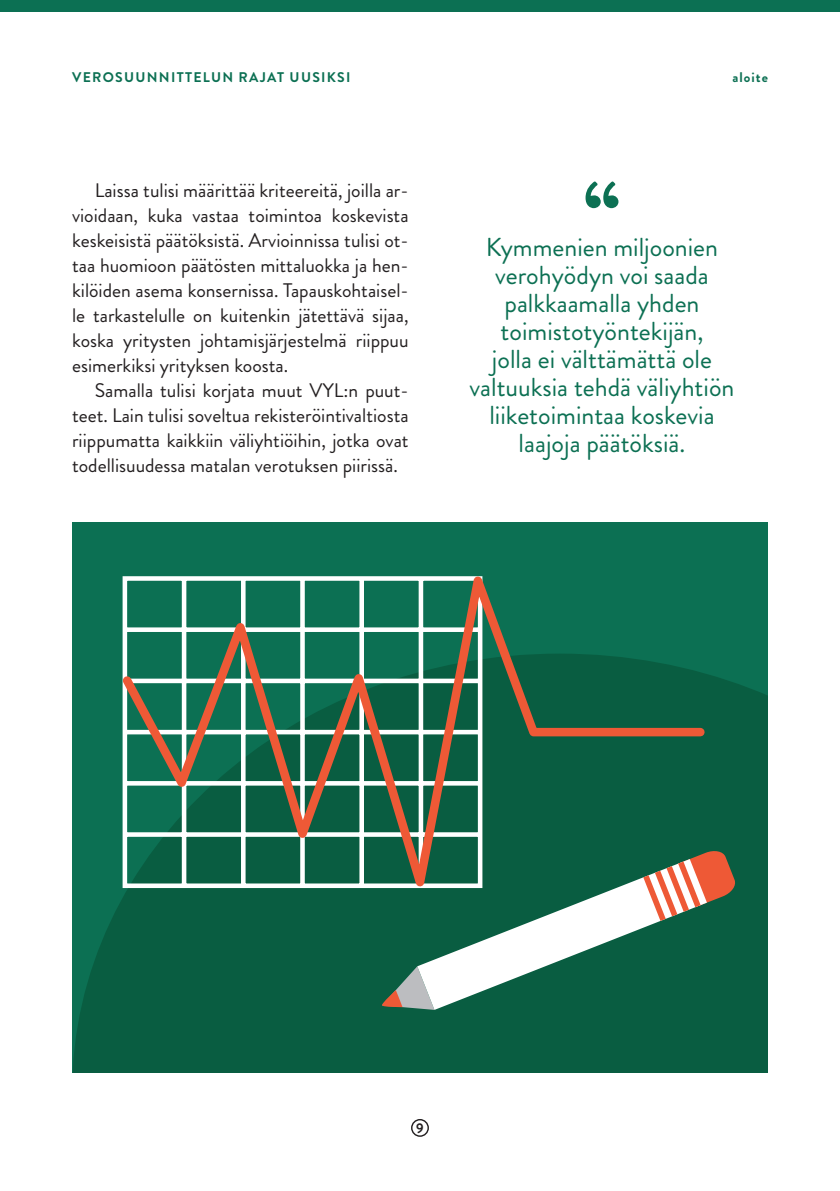
<style>
.page{position:relative;width:840px;height:1191px;background:#fff}
.page>*{position:absolute;margin:0;border:0;box-sizing:border-box;transform-origin:0 0}
.leipis{font:26px/28px "Brandon Grotesque";color:#0c7053;text-align:center}
.leipis_copy{font:19.6px/25px "Brandon Grotesque";color:#231f20;text-align:justify}
.t1{font:700 14px "Brandon Grotesque";letter-spacing:.09em;color:#0c7053}
.t2{font:700 14px "Brandon Grotesque";color:#231f20}
</style>
<div class="page">
<div style="left:411px;top:1119px;width:17px;height:17px;border:1px solid #231f20;border-radius:50%"></div>
<div style="left:0;top:0;width:839px;height:11px;background:#0c7053"></div>
<div style="left:72px;top:522px;width:695px;height:550px;background:#0c7053"></div>
<svg style="left:73px;top:675px;width:694px;height:397px;background:#095f43"></svg>
<svg style="left:417px;top:917px;width:289px;height:93px;background:#5a9280"></svg>
<svg style="left:643px;top:849px;width:93px;height:72px;background:#7a6041"></svg>
<svg style="left:381px;top:966px;width:53px;height:44px;background:#889b8f"></svg>
<svg style="left:585px;top:181px;width:33px;height:27px"></svg>
<svg style="left:115px;top:576px;width:593px;height:341px"></svg>
<p class="t1" style="left:72px;top:67px;width:280px">VEROSUUNNITTELUN RAJAT UUSIKSI</p>
<p class="t1" style="left:732px;top:67px;width:37px">aloite</p>
<p class="leipis_copy" style="left:72px;top:178px;width:338px;text-indent:23px">Laissa tulisi määrittää kriteereitä, joilla ar&shy;vioidaan, kuka vastaa toimintoa koskevista keskeisistä päätöksistä. Arvioinnissa tulisi ot&shy;taa huomioon päätösten mittaluokka ja hen&shy;kilöiden asema konsernissa. Tapauskohtaisel&shy;le tarkastelulle on kuitenkin jätettävä sijaa, koska yritysten johtamisjärjestelmä riippuu esimerkiksi yrityksen koosta.</p>
<p class="leipis_copy" style="left:72px;top:378px;width:338px;text-indent:23px">Samalla tulisi korjata muut VYL:n puut&shy;teet. Lain tulisi soveltua rekisteröintivaltiosta riippumatta kaikkiin väliyhtiöihin, jotka ovat todellisuudessa matalan verotuksen piirissä.</p>
<p class="leipis" style="left:469px;top:233px;width:266px">Kymmenien miljoonien verohyödyn voi saada palkkaamalla yhden toimistotyöntekijän,<br>jolla ei välttämättä ole valtuuksia tehdä väliyhtiön liiketoimintaa koskevia laajoja päätöksiä.</p>
<p class="t2" style="left:416px;top:1117px;width:9px">9</p>
</div>
